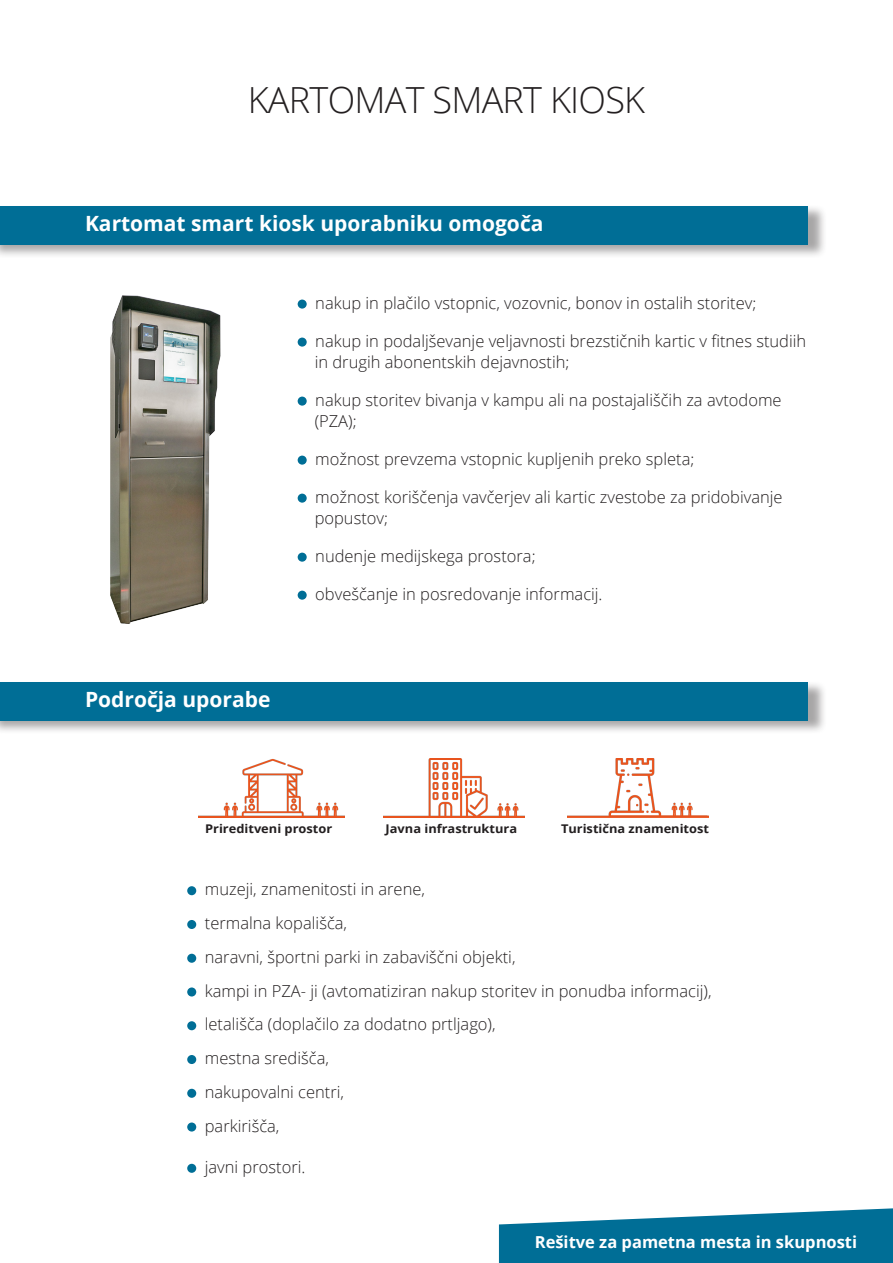
<style>
.page{position:relative;width:893px;height:1263px;background:#fff}
.page>*{position:absolute;margin:0;border:0;box-sizing:border-box;transform-origin:0 0}
.t1{font:300 36px "Open Sans";letter-spacing:-.02em;color:#231f20}
.t2{font:700 21px "Open Sans";color:#fff}
.t3{font:300 16.5px/21px "Open Sans";color:#231f20}
.t4{font:700 16.5px "Open Sans";color:#fff}
.t5{font:700 12px "Open Sans";color:#231f20;scale:1.07 1}
</style>
<div class="page">
<div style="left:0;top:204px;width:827px;height:55px;background:#231f20;opacity:.4"></div>
<div style="left:0;top:206px;width:808px;height:38px;background:#006e96"></div>
<svg style="left:499px;top:1208px;width:394px;height:55px;background:#2784a6"></svg>
<div style="left:0;top:680px;width:827px;height:55px;background:#231f20;opacity:.4"></div>
<div style="left:0;top:682px;width:808px;height:38px;background:#006e96"></div>
<div style="left:187px;top:886px;width:9px;height:9px;background:#006e96;border-radius:50%"></div>
<div style="left:187px;top:920px;width:9px;height:9px;background:#006e96;border-radius:50%"></div>
<div style="left:187px;top:954px;width:9px;height:9px;background:#006e96;border-radius:50%"></div>
<div style="left:187px;top:987px;width:9px;height:9px;background:#006e96;border-radius:50%"></div>
<div style="left:187px;top:1021px;width:9px;height:9px;background:#006e96;border-radius:50%"></div>
<div style="left:187px;top:1055px;width:9px;height:9px;background:#006e96;border-radius:50%"></div>
<div style="left:187px;top:1089px;width:9px;height:9px;background:#006e96;border-radius:50%"></div>
<div style="left:187px;top:1122px;width:9px;height:9px;background:#006e96;border-radius:50%"></div>
<div style="left:187px;top:1164px;width:9px;height:9px;background:#006e96;border-radius:50%"></div>
<div style="left:298px;top:300px;width:9px;height:9px;background:#006e96;border-radius:50%"></div>
<div style="left:298px;top:338px;width:9px;height:9px;background:#006e96;border-radius:50%"></div>
<div style="left:298px;top:397px;width:9px;height:9px;background:#006e96;border-radius:50%"></div>
<div style="left:298px;top:456px;width:9px;height:9px;background:#006e96;border-radius:50%"></div>
<div style="left:298px;top:494px;width:9px;height:9px;background:#006e96;border-radius:50%"></div>
<div style="left:298px;top:553px;width:9px;height:9px;background:#006e96;border-radius:50%"></div>
<div style="left:298px;top:591px;width:9px;height:9px;background:#006e96;border-radius:50%"></div>
<img style="left:110px;top:296px;width:111px;height:328px">
<img style="left:199px;top:758px;width:146px;height:59px">
<img style="left:384px;top:758px;width:140px;height:59px">
<img style="left:567px;top:758px;width:141px;height:59px">
<p class="t1" style="left:248px;top:75px;width:399px">KARTOMAT SMART KIOSK</p>
<p class="t2" style="left:85px;top:209px;width:460px">Kartomat smart kiosk uporabniku omogoča</p>
<p class="t2" style="left:85px;top:684px;width:187px">Področja uporabe</p>
<p class="t3" style="left:315px;top:292px;width:442px">nakup in plačilo vstopnic, vozovnic, bonov in ostalih storitev;</p>
<p class="t3" style="left:315px;top:330px;width:493px">nakup in podaljševanje veljavnosti brezstičnih kartic v fitnes studiih in drugih abonentskih dejavnostih;</p>
<p class="t3" style="left:315px;top:389px;width:468px">nakup storitev bivanja v kampu ali na postajališčih za avtodome (PZA);</p>
<p class="t3" style="left:315px;top:448px;width:381px">možnost prevzema vstopnic kupljenih preko spleta;</p>
<p class="t3" style="left:315px;top:486px;width:469px">možnost koriščenja vavčerjev ali kartic zvestobe za pridobivanje popustov;</p>
<p class="t3" style="left:315px;top:545px;width:222px">nudenje medijskega prostora;</p>
<p class="t3" style="left:315px;top:583px;width:289px">obveščanje in posredovanje informacij.</p>
<p class="t5" style="left:205px;top:820px;width:120px">Prireditveni prostor</p>
<p class="t5" style="left:386px;top:820px;width:124px">Javna infrastruktura</p>
<p class="t5" style="left:561px;top:820px;width:140px">Turistična znamenitost</p>
<p class="t3" style="left:205px;top:878px;width:222px">muzeji, znamenitosti in arene,</p>
<p class="t3" style="left:205px;top:912px;width:144px">termalna kopališča,</p>
<p class="t3" style="left:205px;top:946px;width:312px">naravni, športni parki in zabaviščni objekti,</p>
<p class="t3" style="left:205px;top:979px;width:508px">kampi in PZA- ji (avtomatiziran nakup storitev in ponudba informacij),</p>
<p class="t3" style="left:205px;top:1013px;width:292px">letališča (doplačilo za dodatno prtljago),</p>
<p class="t3" style="left:205px;top:1047px;width:126px">mestna središča,</p>
<p class="t3" style="left:205px;top:1081px;width:141px">nakupovalni centri,</p>
<p class="t3" style="left:205px;top:1114px;width:76px">parkirišča,</p>
<p class="t3" style="left:205px;top:1156px;width:102px">javni prostori.</p>
<p class="t4" style="left:535px;top:1231px;width:324px">Rešitve za pametna mesta in skupnosti</p>
</div>
